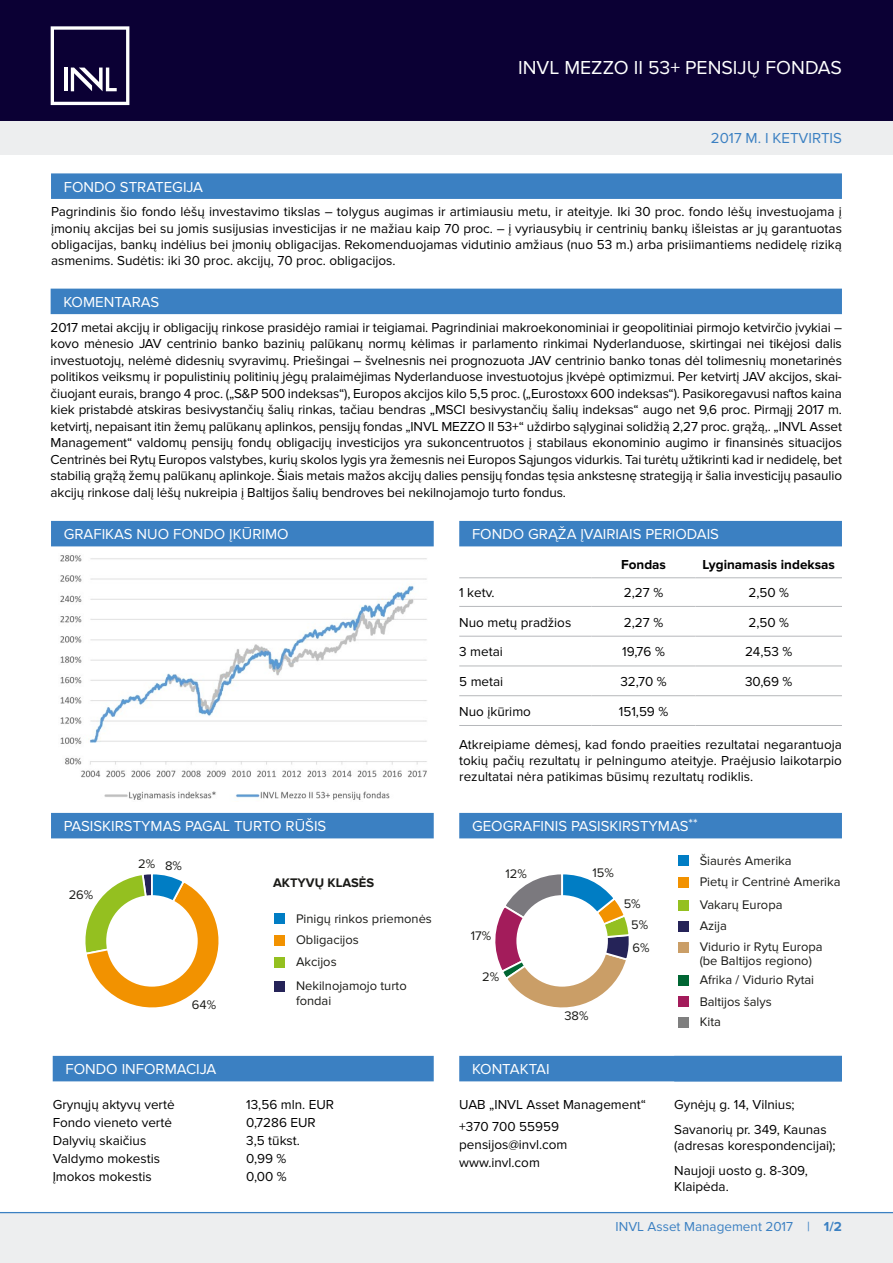
<style>
.page{position:relative;width:893px;height:1263px;background:#fff}
.page>*{position:absolute;margin:0;border:0;box-sizing:border-box;transform-origin:0 0}
.t1{font:19.5px "Proxima Nova";color:#fff}
.t2{font:15px "Proxima Nova";color:#fff}
.t3{font:15px "Proxima Nova";color:#3b80c2}
.t4{font:13.5px/16.5px "Proxima Nova";color:#000}
.t5{font:13.5px "Proxima Nova";color:#3b80c2}
.t6{font:700 13.5px "Proxima Nova";color:#000}
.t7{font:12.9px/21.1px "Proxima Nova";color:#1b1b18}
.t8{font:700 12.9px "Proxima Nova";color:#1b1b18}
.s1{font-weight:700}
</style>
<div class="page">
<div style="left:0;top:117px;width:893px;height:37px;background:#edeeef"></div>
<div style="left:0;top:0;width:893px;height:120px;background:#0b0034"></div>
<div style="left:0;top:1212px;width:893px;height:51px;background:#edeeef"></div>
<hr style="left:0;top:1212px;width:893px;height:1px;background:#3b80c2">
<svg style="left:51px;top:26px;width:78px;height:79px"></svg>
<div style="left:51px;top:289px;width:791px;height:25px;background:#3b80c2"></div>
<div style="left:51px;top:173px;width:791px;height:26px;background:#3b80c2"></div>
<div style="left:51px;top:521px;width:383px;height:25px;background:#3b80c2"></div>
<div style="left:459px;top:521px;width:383px;height:25px;background:#3b80c2"></div>
<div style="left:53px;top:1056px;width:381px;height:25px;background:#3b80c2"></div>
<div style="left:459px;top:1056px;width:383px;height:25px;background:#3b80c2"></div>
<svg style="left:85px;top:874px;width:134px;height:134px"></svg>
<div style="left:106px;top:895px;width:92px;height:92px;background:#fff;border-radius:50%"></div>
<div style="left:274px;top:913px;width:11px;height:11px;background:#007dc4"></div>
<div style="left:274px;top:935px;width:11px;height:11px;background:#f29200"></div>
<div style="left:274px;top:957px;width:11px;height:11px;background:#94c020"></div>
<div style="left:274px;top:981px;width:11px;height:10px;background:#252358"></div>
<svg style="left:495px;top:874px;width:134px;height:134px"></svg>
<div style="left:516px;top:895px;width:92px;height:92px;background:#fff;border-radius:50%"></div>
<div style="left:678px;top:855px;width:11px;height:11px;background:#007dc4"></div>
<div style="left:678px;top:877px;width:11px;height:11px;background:#f29200"></div>
<div style="left:678px;top:900px;width:11px;height:11px;background:#94c020"></div>
<div style="left:678px;top:921px;width:11px;height:11px;background:#252358"></div>
<div style="left:678px;top:942px;width:11px;height:11px;background:#ca9e67"></div>
<div style="left:678px;top:975px;width:11px;height:11px;background:#063"></div>
<div style="left:678px;top:996px;width:11px;height:11px;background:#a31c5b"></div>
<div style="left:678px;top:1017px;width:11px;height:11px;background:#7f7f7f"></div>
<hr style="left:459px;top:577px;width:133px;height:1px;background:#b6b8bb">
<hr style="left:592px;top:577px;width:103px;height:1px;background:#b6b8bb">
<hr style="left:695px;top:577px;width:147px;height:1px;background:#b6b8bb">
<hr style="left:459px;top:606px;width:133px;height:1px;background:#b6b8bb">
<hr style="left:592px;top:606px;width:103px;height:1px;background:#b6b8bb">
<hr style="left:695px;top:606px;width:147px;height:1px;background:#b6b8bb">
<hr style="left:459px;top:636px;width:133px;height:1px;background:#b6b8bb">
<hr style="left:592px;top:636px;width:103px;height:1px;background:#b6b8bb">
<hr style="left:695px;top:636px;width:147px;height:1px;background:#b6b8bb">
<hr style="left:459px;top:666px;width:133px;height:1px;background:#b6b8bb">
<hr style="left:592px;top:666px;width:103px;height:1px;background:#b6b8bb">
<hr style="left:695px;top:666px;width:147px;height:1px;background:#b6b8bb">
<hr style="left:459px;top:695px;width:133px;height:1px;background:#b6b8bb">
<hr style="left:592px;top:695px;width:103px;height:1px;background:#b6b8bb">
<hr style="left:695px;top:695px;width:147px;height:1px;background:#b6b8bb">
<hr style="left:459px;top:725px;width:133px;height:1px;background:#b6b8bb">
<hr style="left:592px;top:725px;width:103px;height:1px;background:#b6b8bb">
<hr style="left:695px;top:725px;width:147px;height:1px;background:#b6b8bb">
<div style="left:459px;top:813px;width:383px;height:25px;background:#3b80c2"></div>
<div style="left:51px;top:813px;width:383px;height:25px;background:#3b80c2"></div>
<img style="left:60px;top:555px;width:367px;height:245px">
<h1 class="t1" style="left:518px;top:56px;width:325px">INVL MEZZO II 53+ PENSIJŲ FONDAS</h1>
<p class="t3" style="left:711px;top:130px;width:133px">2017 M. I KETVIRTIS</p>
<p class="t2" style="left:64px;top:178px;width:141px">FONDO STRATEGIJA</p>
<p class="t4" style="left:51px;top:204px;width:792px;text-align:justify">Pagrindinis šio fondo lėšų investavimo tikslas – tolygus augimas ir artimiausiu metu, ir ateityje. Iki 30 proc. fondo lėšų investuojama į įmonių akcijas bei su jomis susijusias investicijas ir ne mažiau kaip 70 proc. – į vyriausybių ir centrinių bankų išleistas ar jų garantuotas obligacijas, bankų indėlius bei įmonių obligacijas. Rekomenduojamas vidutinio amžiaus (nuo 53 m.) arba prisiimantiems nedidelę riziką asmenims. Sudėtis: iki 30 proc. akcijų, 70 proc. obligacijos.</p>
<p class="t2" style="left:63px;top:293px;width:97px">KOMENTARAS</p>
<p class="t4" style="left:51px;top:319px;width:793px;text-align:justify">2017 metai akcijų ir obligacijų rinkose prasidėjo ramiai ir teigiamai. Pagrindiniai makroekonominiai ir geopolitiniai pirmojo ketvirčio įvykiai – kovo mėnesio JAV centrinio banko bazinių palūkanų normų kėlimas ir parlamento rinkimai Nyderlanduose, skirtingai nei tikėjosi dalis investuotojų, nelėmė didesnių svyravimų. Priešingai – švelnesnis nei prognozuota JAV centrinio banko tonas dėl tolimesnių monetarinės politikos veiksmų ir populistinių politinių jėgų pralaimėjimas Nyderlanduose investuotojus įkvėpė optimizmui. Per ketvirtį JAV akcijos, skai&shy;čiuojant eurais, brango 4 proc. („S&amp;P 500 indeksas“), Europos akcijos kilo 5,5 proc. („Eurostoxx 600 indeksas“). Pasikoregavusi naftos kaina kiek pristabdė atskiras besivystančių šalių rinkas, tačiau bendras „MSCI besivystančių šalių indeksas“ augo net 9,6 proc. Pirmąjį 2017 m. ketvirtį, nepaisant itin žemų palūkanų aplinkos, pensijų fondas „INVL MEZZO II 53+“ uždirbo sąlyginai solidžią 2,27 proc. grąžą,. „INVL Asset Management“ valdomų pensijų fondų obligacijų investicijos yra sukoncentruotos į stabilaus ekonominio augimo ir finansinės situacijos Centrinės bei Rytų Europos valstybes, kurių skolos lygis yra žemesnis nei Europos Sąjungos vidurkis. Tai turėtų užtikrinti kad ir nedidelę, bet stabilią grąžą žemų palūkanų aplinkoje. Šiais metais mažos akcijų dalies pensijų fondas tęsia ankstesnę strategiją ir šalia investicijų pasaulio akcijų rinkose dalį lėšų nukreipia į Baltijos šalių bendroves bei nekilnojamojo turto fondus.</p>
<p class="t2" style="left:64px;top:526px;width:226px">GRAFIKAS NUO FONDO ĮKŪRIMO</p>
<p class="t2" style="left:472px;top:526px;width:249px">FONDO GRĄŽA ĮVAIRIAIS PERIODAIS</p>
<p class="t6" style="left:621px;top:557px;width:46px">Fondas</p>
<p class="t6" style="left:702px;top:557px;width:134px">Lyginamasis indeksas</p>
<p class="t4" style="left:459px;top:585px;width:37px">1 ketv.</p>
<p class="t4" style="left:624px;top:585px;width:41px">2,27 %</p>
<p class="t4" style="left:748px;top:585px;width:42px">2,50 %</p>
<p class="t4" style="left:459px;top:614px;width:114px">Nuo metų pradžios</p>
<p class="t4" style="left:624px;top:614px;width:41px">2,27 %</p>
<p class="t4" style="left:748px;top:614px;width:42px">2,50 %</p>
<p class="t4" style="left:459px;top:644px;width:45px">3 metai</p>
<p class="t4" style="left:622px;top:644px;width:44px">19,76 %</p>
<p class="t4" style="left:745px;top:644px;width:49px">24,53 %</p>
<p class="t4" style="left:459px;top:674px;width:46px">5 metai</p>
<p class="t4" style="left:620px;top:674px;width:48px">32,70 %</p>
<p class="t4" style="left:745px;top:674px;width:49px">30,69 %</p>
<p class="t4" style="left:459px;top:703px;width:73px">Nuo įkūrimo</p>
<p class="t4" style="left:619px;top:703px;width:51px">151,59 %</p>
<p class="t4" style="left:459px;top:736px;width:384px;text-align:justify">Atkreipiame dėmesį, kad fondo praeities rezultatai negarantuoja tokių pačių rezultatų ir pelningumo ateityje. Praėjusio laikotarpio rezultatai nėra patikimas būsimų rezultatų rodiklis.</p>
<p class="t2" style="left:64px;top:817px;width:264px">PASISKIRSTYMAS PAGAL TURTO RŪŠIS</p>
<p class="t2" style="left:472px;top:817px;width:227px">GEOGRAFINIS PASISKIRSTYMAS<sup>**</sup></p>
<p class="t7" style="left:69px;top:884px;width:26px">26%</p>
<p class="t7" style="left:138px;top:855px;width:45px">2% 8%</p>
<p class="t7" style="left:192px;top:994px;width:26px">64%</p>
<p class="t8" style="left:273px;top:875px;width:103px">AKTYVŲ KLASĖS</p>
<p class="t7" style="left:296px;top:908px;width:137px">Pinigų rinkos priemonės</p>
<p class="t7" style="left:296px;top:929px;width:64px">Obligacijos</p>
<p class="t7" style="left:296px;top:951px;width:112px;line-height:23.2px">Akcijos<br>Nekilnojamojo turto</p>
<p class="t7" style="left:296px;top:990px;width:37px">fondai</p>
<p class="t2" style="left:65px;top:1060px;width:153px">FONDO INFORMACIJA</p>
<p class="t4" style="left:53px;top:1096px;width:123px">Grynųjų aktyvų vertė</p>
<p class="t4" style="left:246px;top:1096px;width:89px">13,56 mln. EUR</p>
<p class="t4" style="left:53px;top:1114px;width:121px">Fondo vieneto vertė</p>
<p class="t4" style="left:246px;top:1114px;width:71px">0,7286 EUR</p>
<p class="t4" style="left:53px;top:1132px;width:95px">Dalyvių skaičius</p>
<p class="t4" style="left:246px;top:1132px;width:55px">3,5 tūkst.</p>
<p class="t4" style="left:53px;top:1150px;width:109px">Valdymo mokestis</p>
<p class="t4" style="left:246px;top:1150px;width:42px">0,99 %</p>
<p class="t4" style="left:53px;top:1168px;width:100px">Įmokos mokestis</p>
<p class="t4" style="left:246px;top:1168px;width:42px">0,00 %</p>
<p class="t7" style="left:505px;top:863px;width:23px">12%</p>
<p class="t7" style="left:471px;top:925px;width:22px">17%</p>
<p class="t7" style="left:482px;top:966px;width:19px">2%</p>
<p class="t7" style="left:592px;top:862px;width:23px">15%</p>
<p class="t7" style="left:624px;top:893px;width:19px">5%</p>
<p class="t7" style="left:631px;top:914px;width:19px">5%</p>
<p class="t7" style="left:632px;top:937px;width:19px">6%</p>
<p class="t7" style="left:564px;top:1006px;width:26px">38%</p>
<p class="t2" style="left:472px;top:1060px;width:79px">KONTAKTAI</p>
<p class="t4" style="left:459px;top:1094px;width:188px;line-height:22.2px">UAB „INVL Asset Management“ +370 700 55959</p>
<p class="t4" style="left:459px;top:1136px;width:110px;line-height:18px">pensijos@invl.com www.invl.com</p>
<p class="t7" style="left:700px;top:850px;width:93px">Šiaurės Amerika</p>
<p class="t7" style="left:700px;top:871px;width:142px">Pietų ir Centrinė Amerika</p>
<p class="t7" style="left:700px;top:894px;width:124px">Vakarų Europa<br>Azija<br>Vidurio ir Rytų Europa</p>
<p class="t7" style="left:700px;top:951px;width:116px;line-height:19.2px">(be Baltijos regiono)<br>Afrika / Vidurio Rytai</p>
<p class="t7" style="left:700px;top:991px;width:74px;line-height:20.7px">Baltijos šalys<br>Kita</p>
<p class="t4" style="left:674px;top:1092px;width:154px;line-height:24.8px">Gynėjų g. 14, Vilnius;<br>Savanorių pr. 349, Kaunas</p>
<p class="t4" style="left:674px;top:1133px;width:163px;line-height:24.8px">(adresas korespondencijai);<br>Naujoji uosto g. 8-309,</p>
<p class="t4" style="left:674px;top:1178px;width:56px">Klaipėda.</p>
<p class="t5" style="left:616px;top:1219px;width:228px">INVL Asset Management 2017 | <span class="s1">1/2</span></p>
</div>
